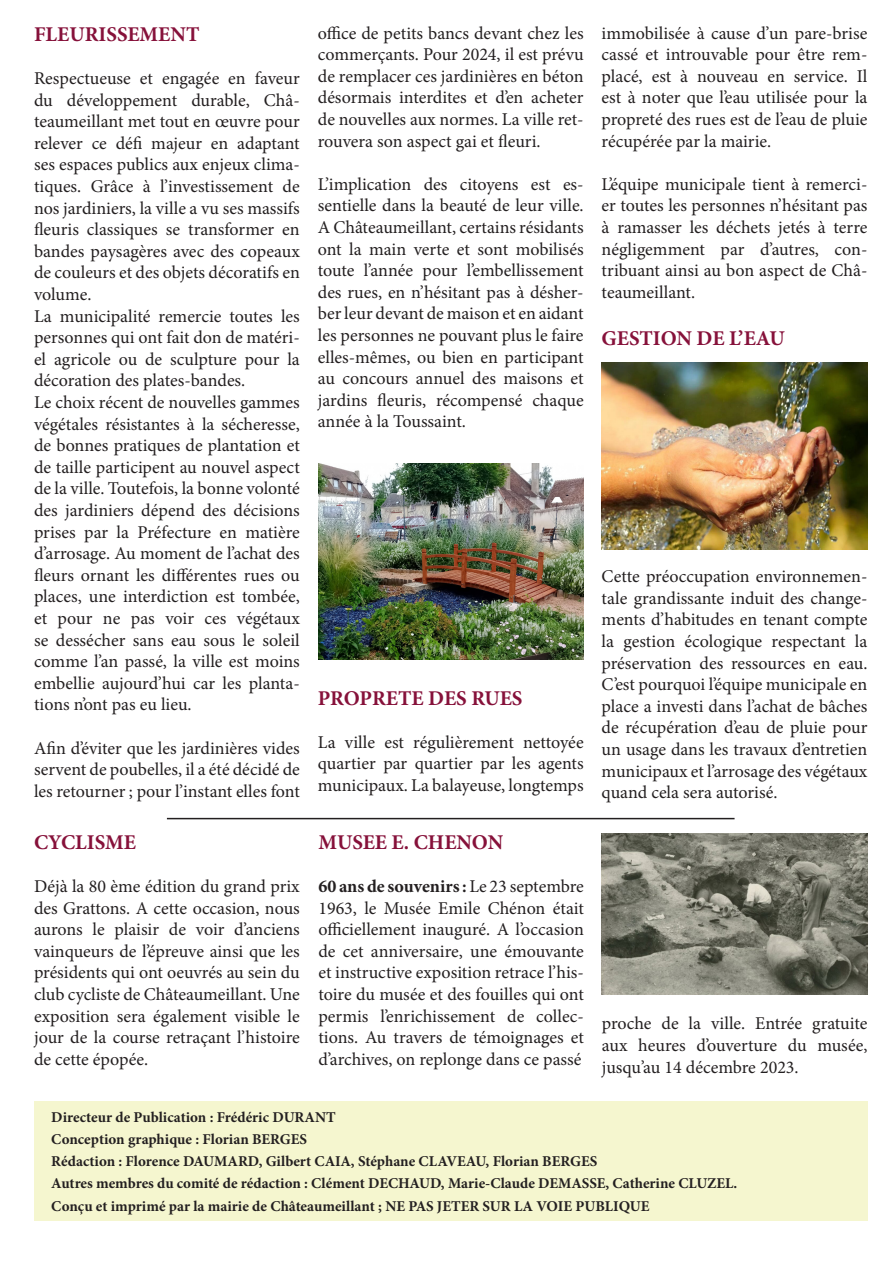
<style>
.page{position:relative;width:893px;height:1263px;background:#fff}
.page>*{position:absolute;margin:0;border:0;box-sizing:border-box;transform-origin:0 0}
.t1{font:700 21px "Minion Pro";color:#86113a}
.t2{font:18px/21.6px "Minion Pro";color:#231f20;text-align:justify}
.t3{font:700 15px "Minion Pro";color:#231f20}
.s1{font-weight:700}
</style>
<div class="page">
<div style="left:34px;top:1101px;width:834px;height:119px;background:#f5f6cf"></div>
<img style="left:318px;top:463px;width:265px;height:197px">
<img style="left:602px;top:833px;width:266px;height:161px">
<img style="left:602px;top:362px;width:266px;height:187px">
<hr style="left:167px;top:818px;width:568px;height:1px;background:#231f20">
<p class="t1" style="left:34px;top:19px;width:167px">FLEURISSEMENT</p>
<p class="t2" style="left:34px;top:68px;width:267px">Respectueuse et engagée en faveur du développement durable, Châ&shy;teaumeillant met tout en œuvre pour relever ce défi majeur en adaptant ses espaces publics aux enjeux clima&shy;tiques. Grâce à l’investissement de nos jardiniers, la ville a vu ses massifs fleuris classiques se transformer en bandes paysagères avec des copeaux de couleurs et des objets décoratifs en volume.</p>
<p class="t2" style="left:34px;top:305px;width:267px">La municipalité remercie toutes les personnes qui ont fait don de matéri&shy;el agricole ou de sculpture pour la décoration des plates-bandes.</p>
<p class="t2" style="left:34px;top:392px;width:267px">Le choix récent de nouvelles gammes végétales résistantes à la sécheresse, de bonnes pratiques de plantation et de taille participent au nouvel aspect de la ville. Toutefois, la bonne volonté des jardiniers dépend des décisions prises par la Préfecture en matière d’arrosage. Au moment de l’achat des fleurs ornant les différentes rues ou places, une interdiction est tombée, et pour ne pas voir ces végétaux se dessécher sans eau sous le soleil comme l’an passé, la ville est moins embellie aujourd’hui car les planta&shy;tions n’ont pas eu lieu.</p>
<p class="t2" style="left:34px;top:737px;width:267px">Afin d’éviter que les jardinières vides servent de poubelles, il a été décidé de les retourner ; pour l’instant elles font</p>
<p class="t1" style="left:34px;top:827px;width:103px">CYCLISME</p>
<p class="t2" style="left:34px;top:875px;width:267px">Déjà la 80 ème édition du grand prix des Grattons. A cette occasion, nous aurons le plaisir de voir d’anciens vainqueurs de l’épreuve ainsi que les présidents qui ont oeuvrés au sein du club cycliste de Châteaumeillant. Une exposition sera également visible le jour de la course retraçant l’histoire de cette épopée.</p>
<p class="t2" style="left:318px;top:22px;width:267px">office de petits bancs devant chez les commerçants. Pour 2024, il est prévu de remplacer ces jardinières en béton désormais interdites et d’en acheter de nouvelles aux normes. La ville ret&shy;rouvera son aspect gai et fleuri.</p>
<p class="t2" style="left:318px;top:173px;width:267px">L’implication des citoyens est es&shy;sentielle dans la beauté de leur ville.<br>A Châteaumeillant, certains résidants ont la main verte et sont mobilisés toute l’année pour l’embellissement des rues, en n’hésitant pas à désher&shy;ber leur devant de maison et en aidant les personnes ne pouvant plus le faire elles-mêmes, ou bien en participant au concours annuel des maisons et jardins fleuris, récompensé chaque année à la Toussaint.</p>
<p class="t1" style="left:318px;top:683px;width:206px">PROPRETE DES RUES</p>
<p class="t2" style="left:318px;top:731px;width:267px">La ville est régulièrement nettoyée quartier par quartier par les agents municipaux. La balayeuse, longtemps</p>
<p class="t1" style="left:318px;top:827px;width:186px">MUSEE E. CHENON</p>
<p class="t2" style="left:318px;top:875px;width:267px"><span class="s1">60 ans de souvenirs :</span> Le 23 septembre 1963, le Musée Emile Chénon était officiellement inauguré. A l’occasion de cet anniversaire, une émouvante et instructive exposition retrace l’his&shy;toire du musée et des fouilles qui ont permis l’enrichissement de collec&shy;tions. Au travers de témoignages et d’archives, on replonge dans ce passé</p>
<p class="t2" style="left:602px;top:22px;width:267px">immobilisée à cause d’un pare-brise cassé et introuvable pour être rem&shy;placé, est à nouveau en service. Il est à noter que l’eau utilisée pour la propreté des rues est de l’eau de pluie récupérée par la mairie.</p>
<p class="t2" style="left:602px;top:173px;width:267px">L’équipe municipale tient à remerci&shy;er toutes les personnes n’hésitant pas à ramasser les déchets jetés à terre négligemment par d’autres, con&shy;tribuant ainsi au bon aspect de Châ&shy;teaumeillant.</p>
<p class="t1" style="left:602px;top:323px;width:185px">GESTION DE L’EAU</p>
<p class="t2" style="left:602px;top:566px;width:267px">Cette préoccupation environnemen&shy;tale grandissante induit des change&shy;ments d’habitudes en tenant compte la gestion écologique respectant la préservation des ressources en eau.<br>C’est pourquoi l’équipe municipale en place a investi dans l’achat de bâches de récupération d’eau de pluie pour un usage dans les travaux d’entretien municipaux et l’arrosage des végétaux quand cela sera autorisé.</p>
<p class="t2" style="left:602px;top:1013px;width:267px">proche de la ville. Entrée gratuite aux heures d’ouverture du musée, jusqu’au 14 décembre 2023.</p>
<p class="t3" style="left:51px;top:1106px;width:286px">Directeur de Publication : Frédéric DURANT</p>
<p class="t3" style="left:51px;top:1128px;width:257px">Conception graphique : Florian BERGES</p>
<p class="t3" style="left:51px;top:1151px;width:547px">Rédaction : Florence DAUMARD, Gilbert CAIA, Stéphane CLAVEAU, Florian BERGES</p>
<p class="t3" style="left:51px;top:1173px;width:688px">Autres membres du comité de rédaction : Clément DECHAUD, Marie-Claude DEMASSE, Catherine CLUZEL.</p>
<p class="t3" style="left:51px;top:1195px;width:600px">Conçu et imprimé par la mairie de Châteaumeillant ; NE PAS JETER SUR LA VOIE PUBLIQUE</p>
</div>
